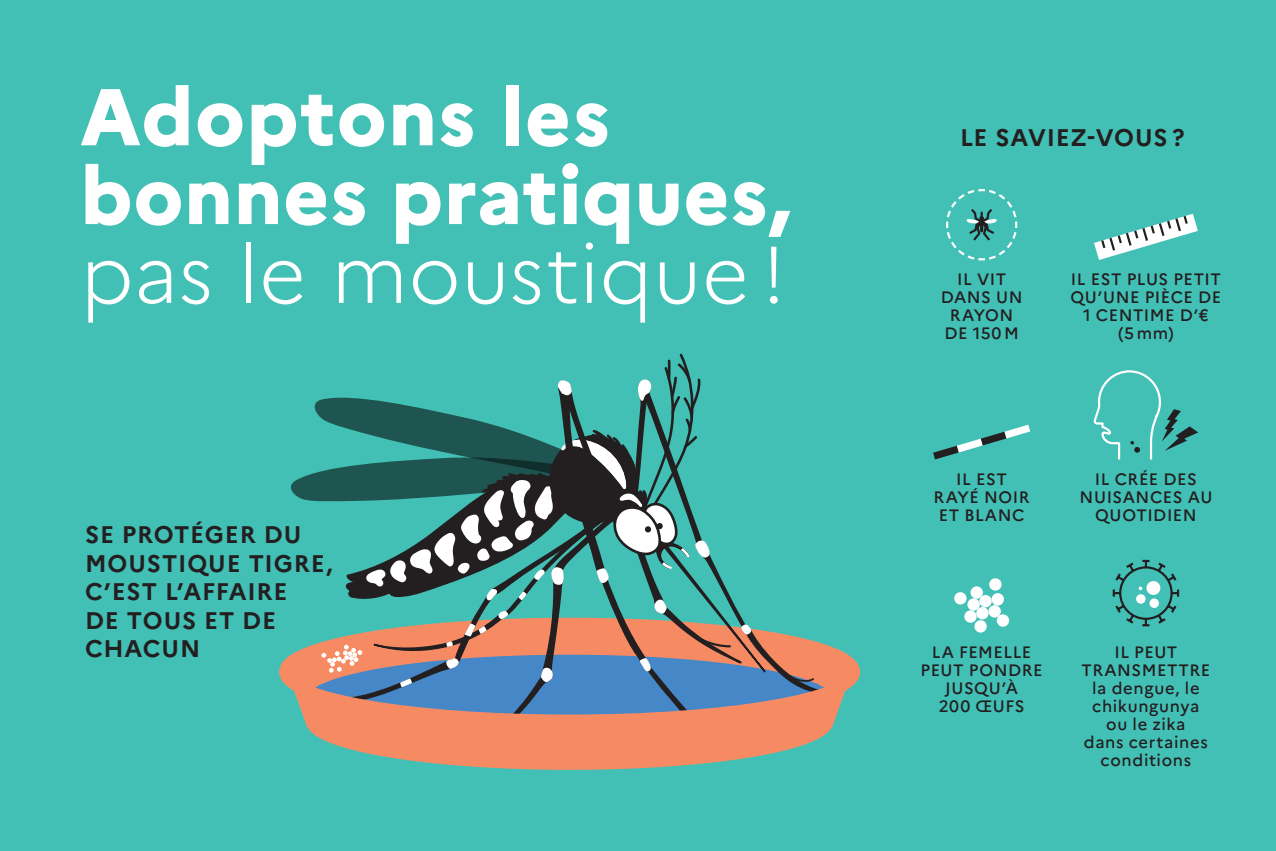
<style>
.page{position:relative;width:1276px;height:851px;background:#fff}
.page>*{position:absolute;margin:0;border:0;box-sizing:border-box;transform-origin:0 0}
.t1{font:800 80.1px/78.6px "Marianne";letter-spacing:.01em;color:#fff}
.t2{font:300 80.1px "Marianne";color:#fff}
.t3{font:700 24px/28.5px "Marianne";letter-spacing:.03em;color:#231f20}
.t4{font:500 16.5px/18px "Marianne";letter-spacing:.035em;color:#231f20;text-align:center}
</style>
<div class="page">
<div style="left:0;top:0;width:1276px;height:850px;background:#43c0b6"></div>
<svg style="left:1094px;top:213px;width:103px;height:47px"></svg>
<svg style="left:1112px;top:559px;width:68px;height:68px"></svg>
<svg style="left:946px;top:189px;width:72px;height:72px"></svg>
<div style="left:976px;top:607px;width:12px;height:12px;background:#fff;border-radius:50%"></div>
<div style="left:974px;top:620px;width:12px;height:12px;background:#fff;border-radius:50%"></div>
<div style="left:964px;top:610px;width:12px;height:12px;background:#fff;border-radius:50%"></div>
<div style="left:967px;top:598px;width:12px;height:12px;background:#fff;border-radius:50%"></div>
<div style="left:979px;top:595px;width:12px;height:12px;background:#fff;border-radius:50%"></div>
<div style="left:988px;top:605px;width:13px;height:12px;background:#fff;border-radius:50%"></div>
<div style="left:996px;top:614px;width:13px;height:12px;background:#fff;border-radius:50%"></div>
<div style="left:991px;top:593px;width:13px;height:12px;background:#fff;border-radius:50%"></div>
<div style="left:970px;top:586px;width:13px;height:12px;background:#fff;border-radius:50%"></div>
<div style="left:989px;top:578px;width:12px;height:12px;background:#fff;border-radius:50%"></div>
<div style="left:954px;top:592px;width:12px;height:12px;background:#fff;border-radius:50%"></div>
<div style="left:311px;top:676px;width:517px;height:88px;background:#f68b63;border-radius:50%"></div>
<div style="left:305px;top:670px;width:528px;height:99px;border:11px solid #f68b63;border-radius:50%"></div>
<svg style="left:310px;top:731px;width:519px;height:4px"></svg>
<svg style="left:279px;top:353px;width:581px;height:378px"></svg>
<svg style="left:1093px;top:370px;width:105px;height:90px"></svg>
<svg style="left:933px;top:424px;width:97px;height:35px"></svg>
<h1 class="t1" style="left:80px;top:77px;width:711px">Adoptons les bonnes pratiques,</h1>
<h1 class="t2" style="left:80px;top:225px;width:706px">pas le moustique !</h1>
<h2 class="t3" style="left:85px;top:520px;width:249px">SE PROTÉGER DU<br>MOUSTIQUE TIGRE,<br>C’EST L’AFFAIRE<br>DE TOUS ET DE<br>CHACUN</h2>
<h2 class="t3" style="left:960px;top:123px;width:226px">LE SAVIEZ-VOUS ?</h2>
<p class="t4" style="left:940px;top:270px;width:83px">IL VIT<br>DANS UN<br>RAYON<br>DE 150 M</p>
<p class="t4" style="left:1070px;top:270px;width:152px">IL EST PLUS PETIT<br>QU’UNE PIÈCE DE<br>1 CENTIME D’€<br>(5 mm)</p>
<p class="t4" style="left:933px;top:469px;width:98px">IL EST<br>RAYÉ NOIR<br>ET BLANC</p>
<p class="t4" style="left:1079px;top:469px;width:134px">IL CRÉE DES<br>NUISANCES AU<br>QUOTIDIEN</p>
<p class="t4" style="left:920px;top:642px;width:124px">LA FEMELLE<br>PEUT PONDRE<br>JUSQU’À<br>200 ŒUFS</p>
<p class="t4" style="left:1081px;top:642px;width:130px">IL PEUT<br>TRANSMETTRE la dengue, le chikungunya ou le zika<br>dans certaines conditions</p>
</div>
